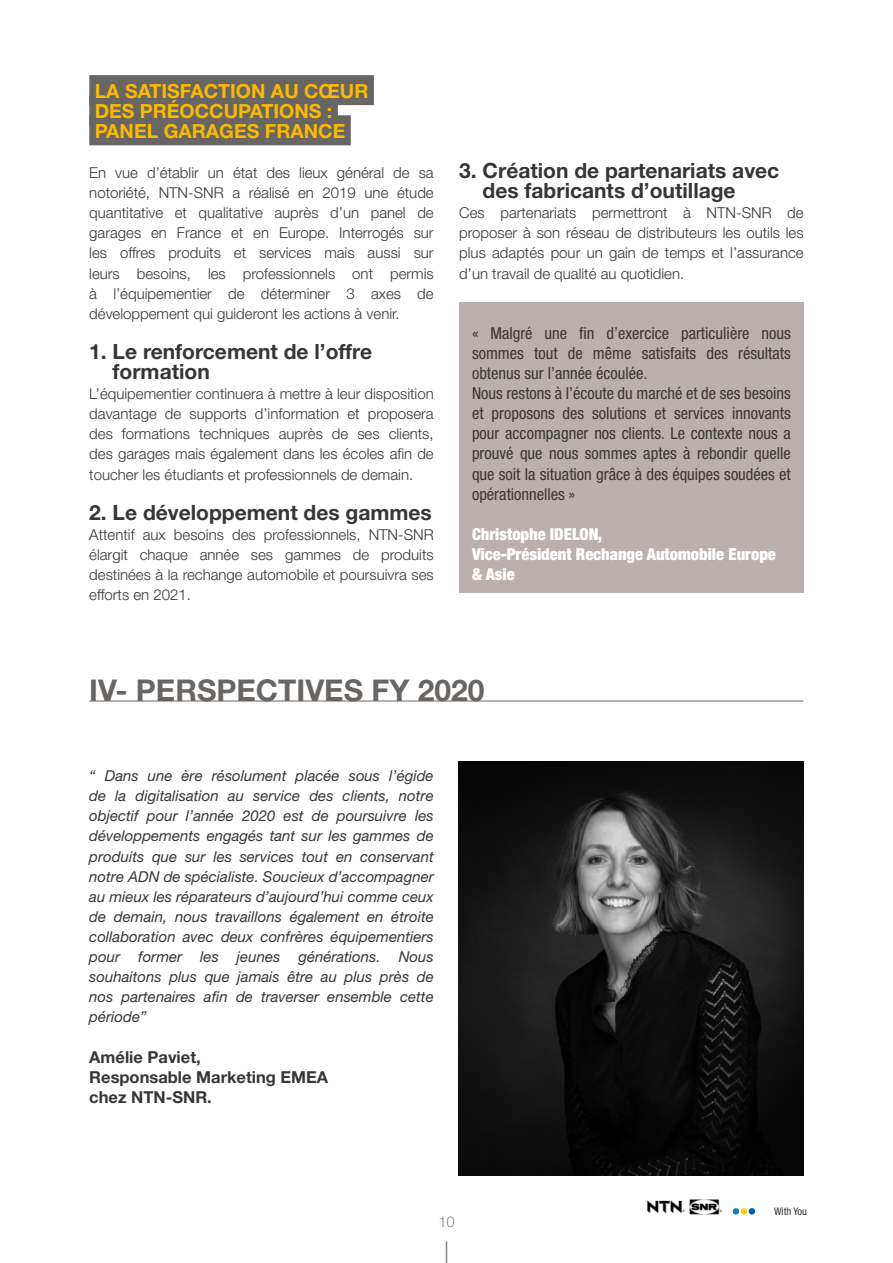
<style>
.page{position:relative;width:893px;height:1263px;background:#fff}
.page>*{position:absolute;margin:0;border:0;box-sizing:border-box;transform-origin:0 0}
.t1{font:700 30px "Helvetica Neue";color:#696563}
.t2{font:700 21px/20.1px "Helvetica Neue";color:#383634}
.t3{font:700 19.5px/20.1px "Helvetica Neue";color:#fbba00}
.t4{font:condensed 16.5px/20.1px "Helvetica Neue";color:#383634}
.t5{font:900 condensed 16.5px/20.1px "Helvetica Neue";color:#fff}
.t6{font:700 16.5px/20.1px "Helvetica Neue LT Std";color:#383634}
.t7{font:300 15px/20.1px "Helvetica Neue";color:#383634;text-align:justify}
.t8{font:italic 15px/20.1px "Helvetica Neue LT Std";color:#383634;text-align:justify}
.t9{font:300 15px "Helvetica";color:#878787}
.t10{font:condensed 10.5px "Helvetica Neue";color:#383634}
</style>
<div class="page">
<svg style="left:446px;top:1241px;width:1px;height:22px"></svg>
<svg style="left:733px;top:1208px;width:22px;height:6px"></svg>
<img style="left:647px;top:1199px;width:75px;height:16px">
<div style="left:459px;top:302px;width:345px;height:291px;background:#bab1ae"></div>
<div style="left:89px;top:75px;width:285px;height:30px;background:#696563"></div>
<div style="left:89px;top:95px;width:249px;height:30px;background:#696563"></div>
<div style="left:89px;top:115px;width:262px;height:30px;background:#696563"></div>
<hr style="left:89px;top:701px;width:714px;height:1px;background:#696563">
<img style="left:459px;top:761px;width:345px;height:415px">
<h3 class="t3" style="left:95px;top:80px;width:275px">LA SATISFACTION AU CŒUR<br>DES PRÉOCCUPATIONS :<br>PANEL GARAGES FRANCE</h3>
<p class="t7" style="left:89px;top:162px;width:346px">En vue d’établir un état des lieux général de sa notoriété, NTN-SNR a réalisé en 2019 une étude quantitative et qualitative auprès d’un panel de garages en France et en Europe. Interrogés sur les offres produits et services mais aussi sur leurs besoins, les professionnels ont permis à l’équipementier de déterminer 3 axes de développement qui guideront les actions à venir.</p>
<h2 class="t2" style="left:113px;top:341px;width:261px;text-indent:-23px">1. Le renforcement de l’offre formation</h2>
<p class="t7" style="left:89px;top:383px;width:346px">L’équipementier continuera à mettre à leur disposition davantage de supports d’information et proposera des formations techniques auprès de ses clients, des garages mais également dans les écoles afin de toucher les étudiants et professionnels de demain.</p>
<h2 class="t2" style="left:89px;top:502px;width:344px">2. Le développement des gammes</h2>
<p class="t7" style="left:89px;top:524px;width:346px">Attentif aux besoins des professionnels, NTN-SNR élargit chaque année ses gammes de produits destinées à la rechange automobile et poursuivra ses efforts en 2021.</p>
<h2 class="t2" style="left:483px;top:160px;width:298px;text-indent:-23px">3. Création de partenariats avec des fabricants d’outillage</h2>
<p class="t7" style="left:459px;top:203px;width:346px">Ces partenariats permettront à NTN-SNR de proposer à son réseau de distributeurs les outils les plus adaptés pour un gain de temps et l’assurance d’un travail de qualité au quotidien.</p>
<p class="t4" style="left:472px;top:323px;width:320px">« Malgré une fin d’exercice particulière nous sommes tout de même satisfaits des résultats obtenus sur l’année écoulée.<br>Nous restons à l’écoute du marché et de ses besoins et proposons des solutions et services innovants pour accompagner nos clients. Le contexte nous a prouvé que nous sommes aptes à rebondir quelle que soit la situation grâce à des équipes soudées et opérationnelles »</p>
<p class="t5" style="left:472px;top:524px;width:305px">Christophe IDELON,<br>Vice-Président Rechange Automobile Europe &amp; Asie</p>
<h1 class="t1" style="left:89px;top:671px;width:397px">IV- PERSPECTIVES FY 2020</h1>
<p class="t8" style="left:89px;top:765px;width:346px">“ Dans une ère résolument placée sous l’égide de la digitalisation au service des clients, notre objectif pour l’année 2020 est de poursuivre les développements engagés tant sur les gammes de produits que sur les services tout en conservant notre ADN de spécialiste. Soucieux d’accompagner au mieux les réparateurs d’aujourd’hui comme ceux de demain, nous travaillons également en étroite collaboration avec deux confrères équipementiers pour former les jeunes générations. Nous souhaitons plus que jamais être au plus près de nos partenaires afin de traverser ensemble cette période”</p>
<p class="t6" style="left:89px;top:1046px;width:240px">Amélie Paviet,<br>Responsable Marketing EMEA chez NTN-SNR.</p>
<p class="t9" style="left:438px;top:1208px;width:18px">10</p>
<p class="t10" style="left:774px;top:1205px;width:35px">With You</p>
</div>
